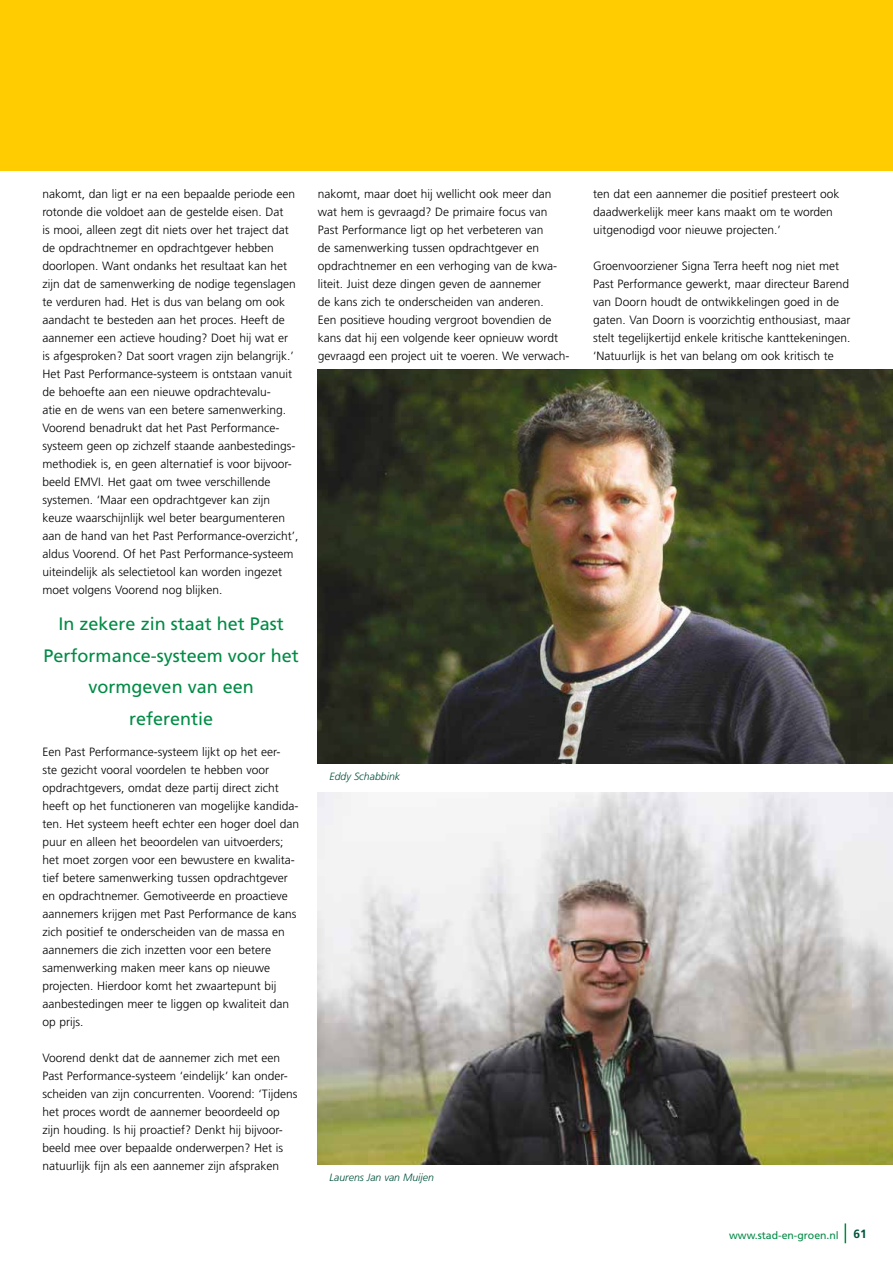
<style>
.page{position:relative;width:893px;height:1263px;background:#fff}
.page>*{position:absolute;margin:0;border:0;box-sizing:border-box;transform-origin:0 0}
.t1{font:18px/31.5px "Frutiger";color:#008b45;text-align:center}
.t2{font:300 12px/18px "Frutiger";color:#000}
.t3{font:italic 300 10.5px "Frutiger";color:#00523c}
.t4{font:10.5px "Frutiger";color:#008b45}
.s1{font-weight:700;font-size:12px;color:#00523c}
</style>
<div class="page">
<svg style="left:845px;top:1223px;width:1px;height:20px"></svg>
<img style="left:318px;top:792px;width:575px;height:373px">
<img style="left:318px;top:370px;width:575px;height:394px">
<div style="left:0;top:0;width:893px;height:171px;background:#fecc00"></div>
<p class="t2" style="left:43px;top:185px;width:258px">nakomt, dan ligt er na een bepaalde periode een rotonde die voldoet aan de gestelde eisen. Dat<br>is mooi, alleen zegt dit niets over het traject dat de opdrachtnemer en opdrachtgever hebben doorlopen. Want ondanks het resultaat kan het zijn dat de samenwerking de nodige tegenslagen te verduren had. Het is dus van belang om ook aandacht te besteden aan het proces. Heeft de aannemer een actieve houding? Doet hij wat er is afgesproken? Dat soort vragen zijn belangrijk.’ Het Past Performance-systeem is ontstaan vanuit de behoefte aan een nieuwe opdrachtevalu-<br>atie en de wens van een betere samenwerking.<br>Voorend benadrukt dat het Past Performance&shy;systeem geen op zichzelf staande aanbestedings&shy;methodiek is, en geen alternatief is voor bijvoor&shy;beeld EMVI. Het gaat om twee verschillende systemen. ‘Maar een opdrachtgever kan zijn keuze waarschijnlijk wel beter beargumenteren aan de hand van het Past Performance-overzicht’, aldus Voorend. Of het Past Performance-systeem uiteindelijk als selectietool kan worden ingezet moet volgens Voorend nog blijken.</p>
<h1 class="t1" style="left:44px;top:608px;width:257px">In zekere zin staat het Past<br>Performance-systeem voor het vormgeven van een<br>referentie</h1>
<p class="t2" style="left:43px;top:743px;width:258px">Een Past Performance-systeem lijkt op het eer-<br>ste gezicht vooral voordelen te hebben voor opdrachtgevers, omdat deze partij direct zicht heeft op het functioneren van mogelijke kandida&shy;ten. Het systeem heeft echter een hoger doel dan puur en alleen het beoordelen van uitvoerders; het moet zorgen voor een bewustere en kwalita&shy;tief betere samenwerking tussen opdrachtgever en opdrachtnemer. Gemotiveerde en proactieve aannemers krijgen met Past Performance de kans zich positief te onderscheiden van de massa en aannemers die zich inzetten voor een betere samenwerking maken meer kans op nieuwe projecten. Hierdoor komt het zwaartepunt bij aanbestedingen meer te liggen op kwaliteit dan op prijs.</p>
<p class="t2" style="left:43px;top:1049px;width:256px">Voorend denkt dat de aannemer zich met een Past Performance-systeem ‘eindelijk’ kan onder&shy;scheiden van zijn concurrenten. Voorend: ‘Tijdens het proces wordt de aannemer beoordeeld op zijn houding. Is hij proactief? Denkt hij bijvoor&shy;beeld mee over bepaalde onderwerpen? Het is natuurlijk fijn als een aannemer zijn afspraken</p>
<p class="t2" style="left:318px;top:185px;width:253px">nakomt, maar doet hij wellicht ook meer dan wat hem is gevraagd? De primaire focus van Past Performance ligt op het verbeteren van<br>de samenwerking tussen opdrachtgever en opdrachtnemer en een verhoging van de kwa&shy;liteit. Juist deze dingen geven de aannemer<br>de kans zich te onderscheiden van anderen.<br>Een positieve houding vergroot bovendien de kans dat hij een volgende keer opnieuw wordt gevraagd een project uit te voeren. We verwach-</p>
<p class="t2" style="left:593px;top:185px;width:248px">ten dat een aannemer die positief presteert ook daadwerkelijk meer kans maakt om te worden uitgenodigd voor nieuwe projecten.’</p>
<p class="t2" style="left:593px;top:257px;width:259px">Groenvoorziener Signa Terra heeft nog niet met Past Performance gewerkt, maar directeur Barend van Doorn houdt de ontwikkelingen goed in de gaten. Van Doorn is voorzichtig enthousiast, maar stelt tegelijkertijd enkele kritische kanttekeningen. ‘Natuurlijk is het van belang om ook kritisch te</p>
<p class="t3" style="left:330px;top:770px;width:72px">Eddy Schabbink</p>
<p class="t3" style="left:330px;top:1171px;width:106px">Laurens Jan van Muijen</p>
<p class="t4" style="left:729px;top:1229px;width:139px">www.stad-en-groen.nl <span class="s1">61</span></p>
</div>
